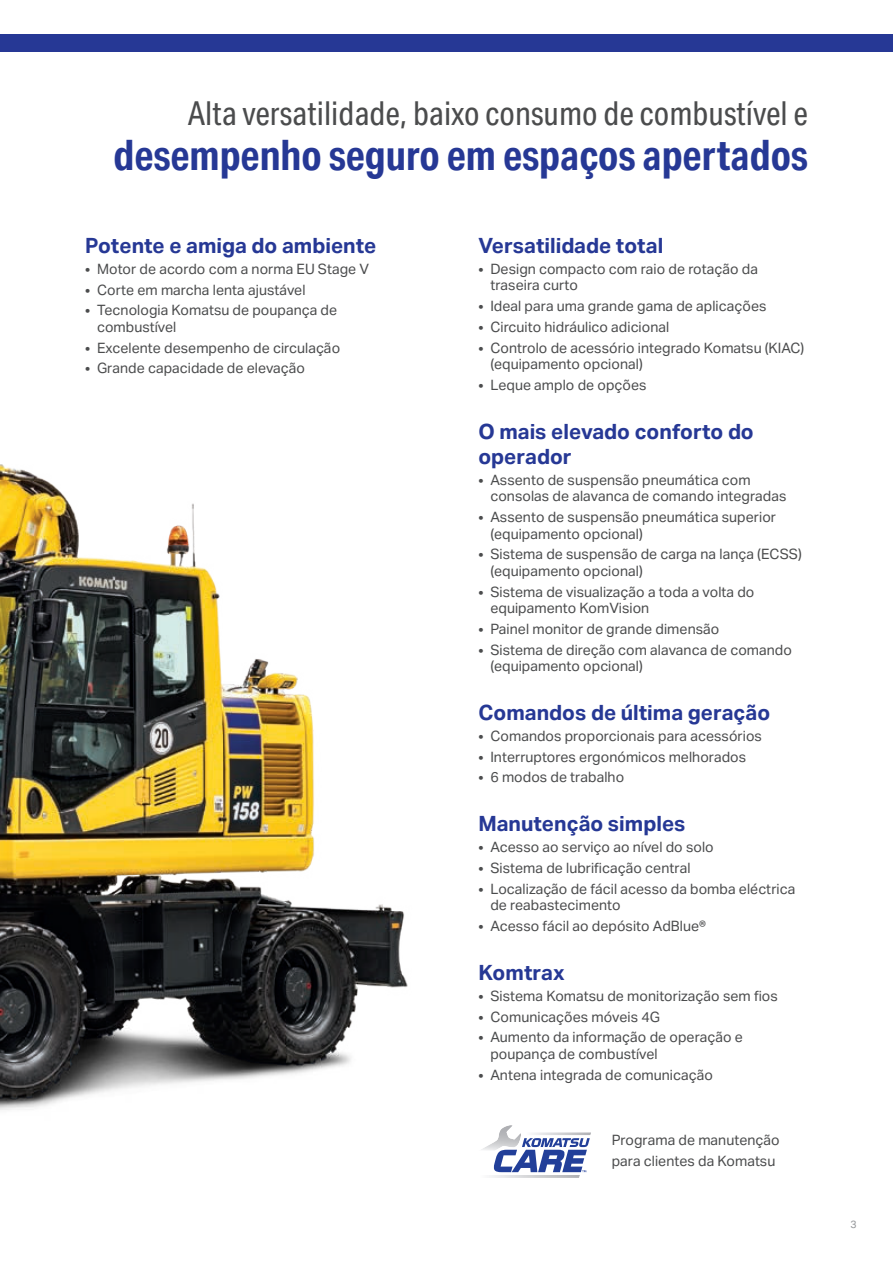
<style>
.page{position:relative;width:893px;height:1263px;background:#fff}
.page>*{position:absolute;margin:0;border:0;box-sizing:border-box;transform-origin:0 0}
.t1{font:700 42px "Aktiv Grotesk Cd";color:#263895}
.t2{font:33px "Aktiv Grotesk Cd";color:#4b4c4d}
.t3{font:700 21px/25.2px "Aktiv Grotesk";color:#263895}
.t4{font:14.25px/16.5px "Aktiv Grotesk";color:#4b4c4d}
.t5{font:10.5px "Aktiv Grotesk";color:#939598}
</style>
<div class="page">
<svg style="left:481px;top:1125px;width:110px;height:53px"></svg>
<img style="left:0;top:464px;width:408px;height:646px">
<div style="left:0;top:34px;width:893px;height:17px;background:#263895"></div>
<h2 class="t2" style="left:188px;top:95px;width:622px">Alta versatilidade, baixo consumo de combustível e</h2>
<h1 class="t1" style="left:114px;top:139px;width:696px">desempenho seguro em espaços apertados</h1>
<h3 class="t3" style="left:85px;top:235px;width:293px">Potente e amiga do ambiente</h3>
<p class="t4" style="left:85px;top:262px;width:285px">• Motor de acordo com a norma EU Stage V</p>
<p class="t4" style="left:85px;top:282px;width:222px">• Corte em marcha lenta ajustável</p>
<p class="t4" style="left:97px;top:303px;width:242px;text-indent:-12px">• Tecnologia Komatsu de poupança de combustível</p>
<p class="t4" style="left:85px;top:340px;width:257px">• Excelente desempenho de circulação</p>
<p class="t4" style="left:85px;top:361px;width:222px">• Grande capacidade de elevação</p>
<h3 class="t3" style="left:478px;top:235px;width:186px">Versatilidade total</h3>
<p class="t4" style="left:490px;top:262px;width:269px;text-indent:-12px">• Design compacto com raio de rotação da traseira curto</p>
<p class="t4" style="left:478px;top:299px;width:290px">• Ideal para uma grande gama de aplicações</p>
<p class="t4" style="left:478px;top:320px;width:193px">• Circuito hidráulico adicional</p>
<p class="t4" style="left:490px;top:340px;width:315px;text-indent:-12px">• Controlo de acessório integrado Komatsu (KIAC) (equipamento opcional)</p>
<p class="t4" style="left:478px;top:378px;width:170px">• Leque amplo de opções</p>
<h3 class="t3" style="left:478px;top:421px;width:277px">O mais elevado conforto do operador</h3>
<p class="t4" style="left:490px;top:473px;width:298px;text-indent:-12px">• Assento de suspensão pneumática com consolas de alavanca de comando integradas</p>
<p class="t4" style="left:490px;top:510px;width:287px;text-indent:-12px">• Assento de suspensão pneumática superior (equipamento opcional)</p>
<p class="t4" style="left:490px;top:547px;width:313px;text-indent:-12px">• Sistema de suspensão de carga na lança (ECSS) (equipamento opcional)</p>
<p class="t4" style="left:490px;top:584px;width:266px;text-indent:-12px">• Sistema de visualização a toda a volta do equipamento KomVision</p>
<p class="t4" style="left:478px;top:622px;width:243px">• Painel monitor de grande dimensão</p>
<p class="t4" style="left:490px;top:642px;width:303px;text-indent:-12px">• Sistema de direção com alavanca de comando (equipamento opcional)</p>
<h3 class="t3" style="left:478px;top:702px;width:293px">Comandos de última geração</h3>
<p class="t4" style="left:478px;top:729px;width:285px">• Comandos proporcionais para acessórios</p>
<p class="t4" style="left:478px;top:749px;width:269px">• Interruptores ergonómicos melhorados</p>
<p class="t4" style="left:478px;top:770px;width:147px">• 6 modos de trabalho</p>
<h3 class="t3" style="left:478px;top:813px;width:209px">Manutenção simples</h3>
<p class="t4" style="left:478px;top:840px;width:237px">• Acesso ao serviço ao nível do solo</p>
<p class="t4" style="left:478px;top:861px;width:214px">• Sistema de lubrificação central</p>
<p class="t4" style="left:490px;top:881px;width:306px;text-indent:-12px">• Localização de fácil acesso da bomba eléctrica de reabastecimento</p>
<p class="t4" style="left:478px;top:919px;width:229px">• Acesso fácil ao depósito AdBlue®</p>
<h3 class="t3" style="left:478px;top:962px;width:88px">Komtrax</h3>
<p class="t4" style="left:478px;top:989px;width:301px">• Sistema Komatsu de monitorização sem fios</p>
<p class="t4" style="left:478px;top:1009px;width:183px">• Comunicações móveis 4G</p>
<p class="t4" style="left:490px;top:1030px;width:254px;text-indent:-12px">• Aumento da informação de operação e poupança de combustível</p>
<p class="t4" style="left:478px;top:1067px;width:236px">• Antena integrada de comunicação</p>
<p class="t4" style="left:612px;top:1131px;width:170px;line-height:21px">Programa de manutenção para clientes da Komatsu</p>
<p class="t5" style="left:850px;top:1220px;width:8px">3</p>
</div>
